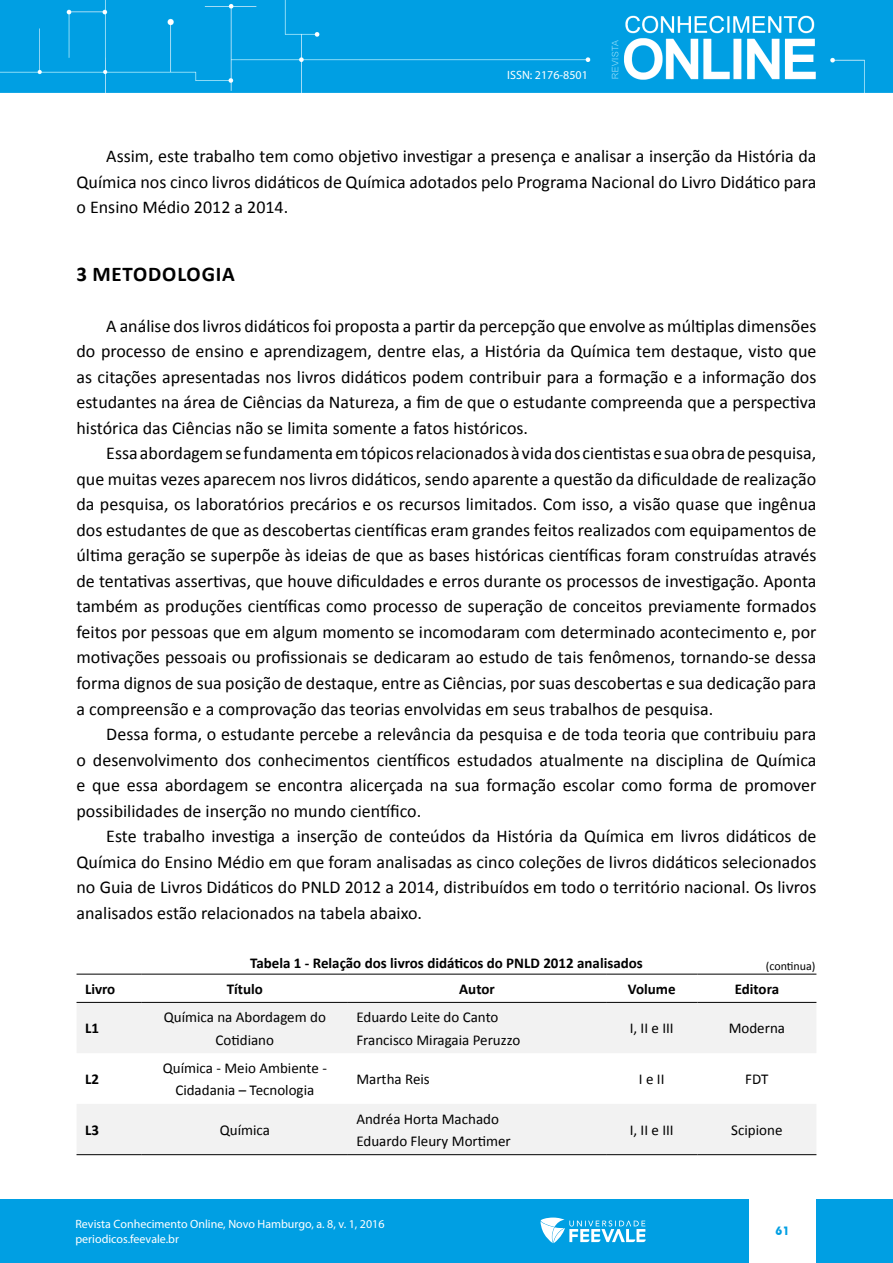
<style>
.page{position:relative;width:893px;height:1263px;background:#fff}
.page>*{position:absolute;margin:0;border:0;box-sizing:border-box;transform-origin:0 0}
.t1{font:700 21px "Calibri";letter-spacing:.04em;color:#000}
.t2{font:18px/25.5px "Calibri";color:#000;text-align:justify}
.t3{font:15px/22.5px "Calibri";color:#000;text-align:center}
.t4{font:700 15px "Calibri";color:#000}
.t5{font:12px/15px "Myriad Pro";color:#fff}
.t6{font:12px "Calibri";color:#000}
.t7{font:700 12px "Bauhaus IT Cby BT";color:#009fe3}
</style>
<div class="page">
<img style="left:0;top:0;width:893px;height:93px">
<div style="left:816px;top:1199px;width:77px;height:64px;background:#009fe3"></div>
<div style="left:0;top:1199px;width:748px;height:64px;background:#009fe3"></div>
<svg style="left:540px;top:1217px;width:106px;height:26px"></svg>
<svg style="left:77px;top:1003px;width:739px;height:151px;fill:#f2f2f2"></svg>
<hr style="left:77px;top:974px;width:65px;height:1px;background:#000">
<hr style="left:142px;top:974px;width:206px;height:1px;background:#000">
<hr style="left:348px;top:974px;width:258px;height:1px;background:#000">
<hr style="left:606px;top:974px;width:91px;height:1px;background:#000">
<hr style="left:697px;top:974px;width:119px;height:1px;background:#000">
<hr style="left:77px;top:1002px;width:65px;height:1px;background:#000">
<hr style="left:142px;top:1002px;width:206px;height:1px;background:#000">
<hr style="left:348px;top:1002px;width:258px;height:1px;background:#000">
<hr style="left:606px;top:1002px;width:91px;height:1px;background:#000">
<hr style="left:697px;top:1002px;width:119px;height:1px;background:#000">
<hr style="left:77px;top:1154px;width:65px;height:1px;background:#000">
<hr style="left:142px;top:1154px;width:206px;height:1px;background:#000">
<hr style="left:348px;top:1154px;width:258px;height:1px;background:#000">
<hr style="left:606px;top:1154px;width:91px;height:1px;background:#000">
<hr style="left:697px;top:1154px;width:119px;height:1px;background:#000">
<p class="t5" style="left:507px;top:67px;width:82px">ISSN: 2176-8501</p>
<p class="t2" style="left:77px;top:144px;width:741px;text-indent:30px">Assim, este trabalho tem como objetivo investigar a presença e analisar a inserção da História da Química nos cinco livros didáticos de Química adotados pelo Programa Nacional do Livro Didático para o Ensino Médio 2012 a 2014.</p>
<p class="t1" style="left:77px;top:260px;width:160px">3 METODOLOGIA</p>
<p class="t2" style="left:77px;top:313px;width:741px;text-indent:30px">A análise dos livros didáticos foi proposta a partir da percepção que envolve as múltiplas dimensões do processo de ensino e aprendizagem, dentre elas, a História da Química tem destaque, visto que as citações apresentadas nos livros didáticos podem contribuir para a formação e a informação dos estudantes na área de Ciências da Natureza, a fim de que o estudante compreenda que a perspectiva histórica das Ciências não se limita somente a fatos históricos.</p>
<p class="t2" style="left:77px;top:441px;width:741px;text-indent:30px">Essa abordagem se fundamenta em tópicos relacionados à vida dos cientistas e sua obra de pesquisa, que muitas vezes aparecem nos livros didáticos, sendo aparente a questão da dificuldade de realização da pesquisa, os laboratórios precários e os recursos limitados. Com isso, a visão quase que ingênua dos estudantes de que as descobertas científicas eram grandes feitos realizados com equipamentos de última geração se superpõe às ideias de que as bases históricas científicas foram construídas através de tentativas assertivas, que houve dificuldades e erros durante os processos de investigação. Aponta também as produções científicas como processo de superação de conceitos previamente formados feitos por pessoas que em algum momento se incomodaram com determinado acontecimento e, por motivações pessoais ou profissionais se dedicaram ao estudo de tais fenômenos, tornando-se dessa forma dignos de sua posição de destaque, entre as Ciências, por suas descobertas e sua dedicação para a compreensão e a comprovação das teorias envolvidas em seus trabalhos de pesquisa.</p>
<p class="t2" style="left:77px;top:721px;width:741px;text-indent:30px">Dessa forma, o estudante percebe a relevância da pesquisa e de toda teoria que contribuiu para o desenvolvimento dos conhecimentos científicos estudados atualmente na disciplina de Química e que essa abordagem se encontra alicerçada na sua formação escolar como forma de promover possibilidades de inserção no mundo científico.</p>
<p class="t2" style="left:77px;top:823px;width:741px;text-indent:30px">Este trabalho investiga a inserção de conteúdos da História da Química em livros didáticos de Química do Ensino Médio em que foram analisadas as cinco coleções de livros didáticos selecionados no Guia de Livros Didáticos do PNLD 2012 a 2014, distribuídos em todo o território nacional. Os livros analisados estão relacionados na tabela abaixo.</p>
<p class="t4" style="left:250px;top:953px;width:394px">Tabela 1 - Relação dos livros didáticos do PNLD 2012 analisados</p>
<p class="t4" style="left:85px;top:979px;width:32px">Livro</p>
<p class="t4" style="left:227px;top:979px;width:38px">Título</p>
<p class="t4" style="left:459px;top:979px;width:37px">Autor</p>
<p class="t4" style="left:628px;top:979px;width:49px">Volume</p>
<p class="t4" style="left:735px;top:979px;width:46px">Editora</p>
<p class="t4" style="left:85px;top:1019px;width:15px">L1</p>
<p class="t3" style="left:164px;top:1006px;width:164px">Química na Abordagem do<br>Cotidiano</p>
<p class="t3" style="left:356px;top:1006px;width:165px;text-align:left">Eduardo Leite do Canto<br>Francisco Miragaia Peruzzo</p>
<p class="t3" style="left:630px;top:1017px;width:46px">I, II e III</p>
<p class="t3" style="left:729px;top:1017px;width:58px">Moderna</p>
<p class="t4" style="left:85px;top:1069px;width:15px">L2</p>
<p class="t6" style="left:766px;top:958px;width:51px">(continua)</p>
<p class="t3" style="left:163px;top:1057px;width:166px">Química - Meio Ambiente -<br>Cidadania – Tecnologia</p>
<p class="t3" style="left:356px;top:1068px;width:75px">Martha Reis</p>
<p class="t3" style="left:639px;top:1068px;width:27px">I e II</p>
<p class="t3" style="left:745px;top:1068px;width:25px">FDT</p>
<p class="t4" style="left:85px;top:1120px;width:15px">L3</p>
<p class="t3" style="left:220px;top:1119px;width:52px">Química</p>
<p class="t3" style="left:356px;top:1107px;width:156px;text-align:left">Andréa Horta Machado<br>Eduardo Fleury Mortimer</p>
<p class="t5" style="left:75px;top:1216px;width:311px">Revista Conhecimento Online, Novo Hamburgo, a. 8, v. 1, 2016 periodicos.feevale.br</p>
<p class="t3" style="left:630px;top:1119px;width:46px">I, II e III</p>
<p class="t3" style="left:731px;top:1119px;width:53px">Scipione</p>
<p class="t7" style="left:776px;top:1223px;width:15px">61</p>
</div>
